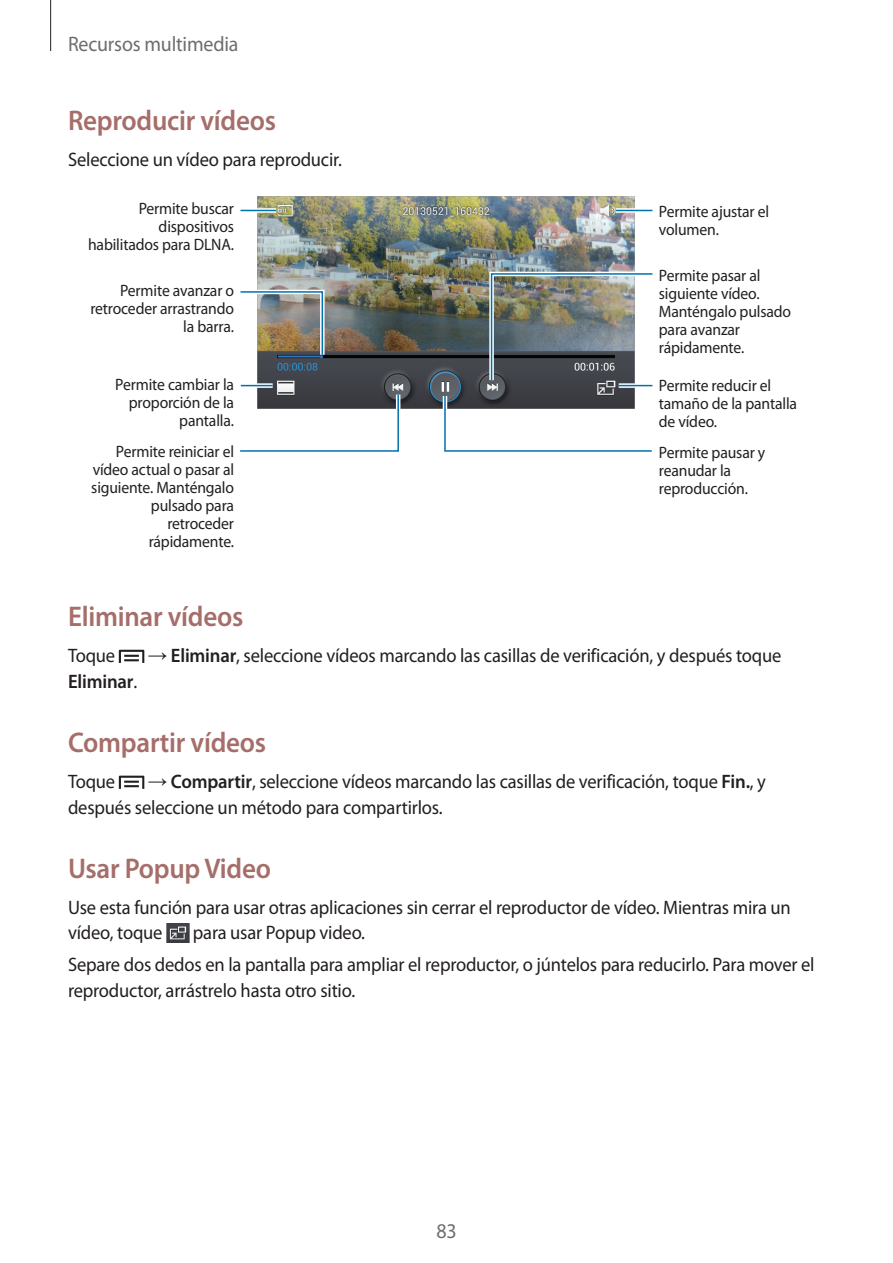
<style>
.page{position:relative;width:893px;height:1263px;background:#fff}
.page>*{position:absolute;margin:0;border:0;box-sizing:border-box;transform-origin:0 0}
.t1{font:600 28.5px "Myriad Pro";letter-spacing:-.01em;color:#a66e6a;scale:.95 1}
.t2{font:21px "Myriad Pro";letter-spacing:-.01em;color:#6c6d70;scale:.95 1}
.t3{font:19.5px/25.5px "Myriad Pro";letter-spacing:-.01em;color:#231f20;scale:.95 1}
.t4{font:600 19.5px "Myriad Pro";letter-spacing:-.01em;color:#231f20;scale:.96 1}
.t5{font:16.5px/18px "Myriad Pro";letter-spacing:-.01em;color:#231f20;text-align:right;scale:.95 1}
.s1{font-family:"Arial"}
.s2{font-weight:600}
.s3{font-weight:400}
</style>
<div class="page">
<hr style="left:50px;top:0;width:1px;height:51px;background:#231f20">
<img style="left:257px;top:196px;width:378px;height:213px">
<svg style="left:240px;top:390px;width:163px;height:62px"></svg>
<img style="left:487px;top:269px;width:166px;height:116px">
<svg style="left:440px;top:391px;width:212px;height:61px"></svg>
<img style="left:240px;top:287px;width:87px;height:72px">
<div style="left:616px;top:208px;width:36px;height:5px;background:#bfdbea"></div>
<hr style="left:616px;top:210px;width:36px;height:1px;background:#0073ae">
<svg style="left:619px;top:383px;width:33px;height:5px"></svg>
<hr style="left:619px;top:385px;width:33px;height:1px;background:#0073ae">
<div style="left:240px;top:208px;width:36px;height:5px;background:#bfdbea"></div>
<hr style="left:240px;top:210px;width:36px;height:1px;background:#0073ae">
<svg style="left:241px;top:383px;width:32px;height:5px"></svg>
<hr style="left:241px;top:385px;width:32px;height:1px;background:#0073ae">
<svg style="left:119px;top:650px;width:25px;height:13px"></svg>
<svg style="left:119px;top:776px;width:25px;height:13px"></svg>
<img style="left:166px;top:923px;width:23px;height:19px">
<p class="t2" style="left:68px;top:31px;width:181px">Recursos multimedia</p>
<h1 class="t1" style="left:68px;top:102px;width:220px">Reproducir vídeos</h1>
<p class="t3" style="left:68px;top:147px;width:290px">Seleccione un vídeo para reproducir.</p>
<p class="t5" style="left:88px;top:200px;width:155px">Permite buscar dispositivos habilitados para DLNA.</p>
<p class="t5" style="left:90px;top:281px;width:153px">Permite avanzar o retroceder arrastrando la barra.</p>
<p class="t5" style="left:115px;top:375px;width:127px">Permite cambiar la proporción de la pantalla.</p>
<p class="t5" style="left:91px;top:442px;width:152px">Permite reiniciar el vídeo actual o pasar al siguiente. Manténgalo pulsado para retroceder rápidamente.</p>
<p class="t5" style="left:659px;top:202px;width:118px;text-align:left">Permite ajustar el volumen.</p>
<p class="t5" style="left:659px;top:266px;width:141px;text-align:left">Permite pasar al siguiente vídeo.<br>Manténgalo pulsado para avanzar rápidamente.</p>
<p class="t5" style="left:659px;top:376px;width:147px;text-align:left">Permite reducir el tamaño de la pantalla de vídeo.</p>
<p class="t5" style="left:659px;top:443px;width:113px;text-align:left">Permite pausar y reanudar la reproducción.</p>
<h1 class="t1" style="left:68px;top:598px;width:186px">Eliminar vídeos</h1>
<p class="t3" style="left:68px;top:642px;width:51px">Toque</p>
<p class="t3" style="left:148px;top:642px;width:668px"><span class="s1">→</span> <span class="s2">Eliminar</span>, seleccione vídeos marcando las casillas de verificación, y después toque</p>
<p class="t4" style="left:68px;top:669px;width:74px">Eliminar<span class="s3">.</span></p>
<h1 class="t1" style="left:68px;top:724px;width:210px">Compartir vídeos</h1>
<p class="t3" style="left:68px;top:768px;width:51px">Toque</p>
<p class="t3" style="left:68px;top:768px;width:736px;text-indent:80px"><span class="s1">→</span> <span class="s2">Compartir</span>, seleccione vídeos marcando las casillas de verificación, toque <span class="s2">Fin.</span>, y después seleccione un método para compartirlos.</p>
<h1 class="t1" style="left:68px;top:850px;width:215px">Usar Popup Video</h1>
<p class="t3" style="left:68px;top:894px;width:762px">Use esta función para usar otras aplicaciones sin cerrar el reproductor de vídeo. Mientras mira un vídeo, toque</p>
<p class="t3" style="left:68px;top:916px;width:787px;line-height:32px;text-indent:125px">para usar Popup video.<br>Separe dos dedos en la pantalla para ampliar el reproductor, o júntelos para reducirlo. Para mover el</p>
<p class="t3" style="left:68px;top:977px;width:304px">reproductor, arrástrelo hasta otro sitio.</p>
<p class="t2" style="left:436px;top:1218px;width:23px">83</p>
</div>
